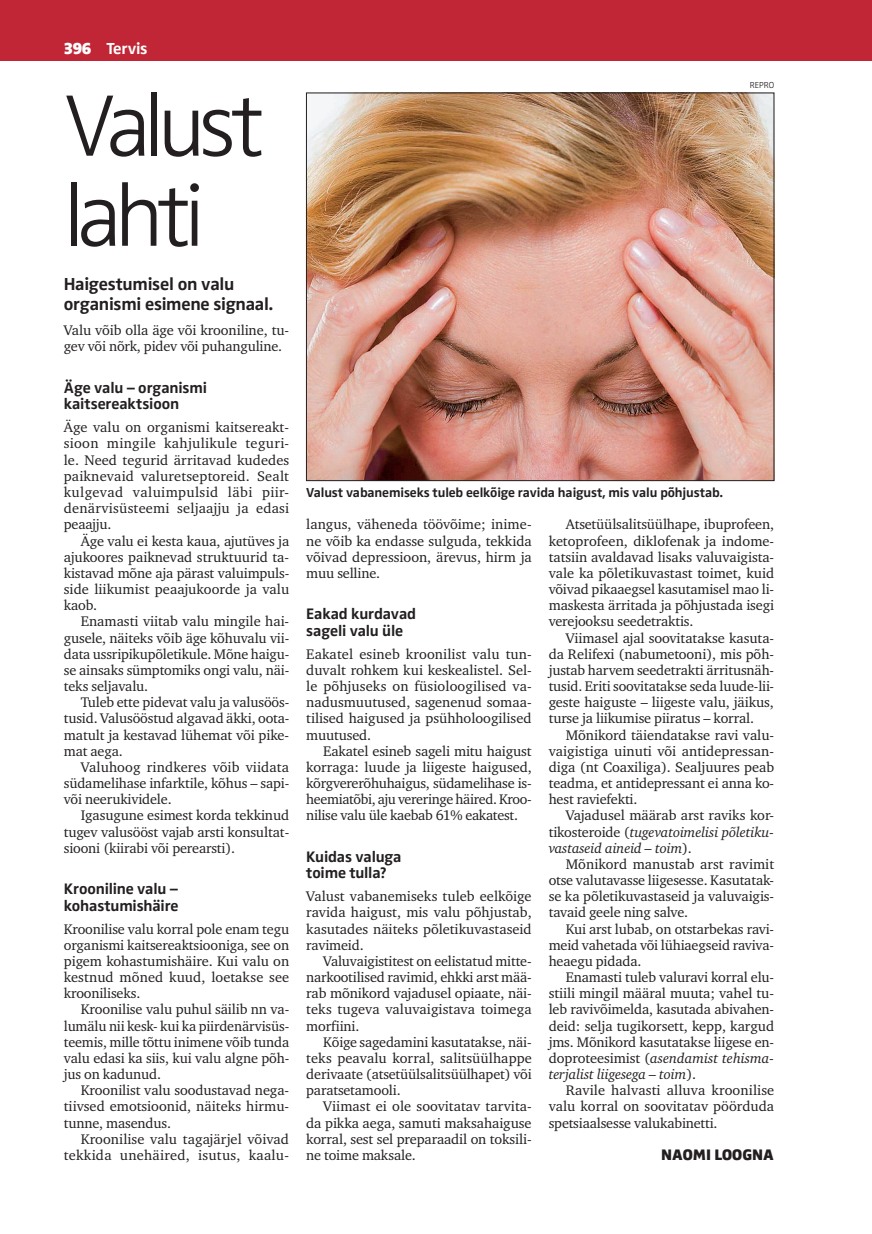
<style>
.page{position:relative;width:872px;height:1234px;background:#fff}
.page>*{position:absolute;margin:0;border:0;box-sizing:border-box;transform-origin:0 0}
.t1{font:300 90px/90px "Zwo Pro";letter-spacing:-.075em;color:#231f20}
.t2{font:700 18px/19.5px "Zwo Pro";letter-spacing:-.015em;color:#231f20}
.t3{font:700 16.5px "Zwo Pro";letter-spacing:-.02em;color:#fff}
.t4{font:700 15.75px/16.5px "Zwo Pro";letter-spacing:-.01em;color:#231f20}
.t5{font:900 15.75px "Zwo Pro";color:#231f20}
.t6{font:14.25px/16.2px "Charter ITC";letter-spacing:-.01em;color:#231f20;text-align:justify}
.t7{font:700 13.5px "Zwo Pro";letter-spacing:-.01em;color:#231f20}
.t8{font:300 9px "Zwo Pro";color:#231f20}
.s1{font-weight:900}
.s2{font-style:italic}
</style>
<div class="page">
<div style="left:0;top:0;width:872px;height:60px;background:#c02636"></div>
<img style="left:308px;top:95px;width:464px;height:383px">
<p class="t3" style="left:64px;top:39px;width:85px"><span class="s1">396</span> Tervis</p>
<h1 class="t1" style="left:64px;top:83px;width:202px">Valust lahti</h1>
<p class="t2" style="left:64px;top:275px;width:211px">Haigestumisel on valu organismi esimene signaal.</p>
<p class="t6" style="left:64px;top:322px;width:227px">Valu võib olla äge või krooniline, tu&shy;gev või nõrk, pidev või puhanguline.</p>
<p class="t4" style="left:64px;top:379px;width:145px">Äge valu – organismi kaitsereaktsioon</p>
<p class="t6" style="left:64px;top:419px;width:227px">Äge valu on organismi kaitsereakt&shy;sioon mingile kahjulikule teguri&shy;le. Need tegurid ärritavad kudedes paiknevaid valuretseptoreid. Sealt kulgevad valuimpulsid läbi piir&shy;denärvisüsteemi seljaajju ja edasi peaajju.</p>
<p class="t6" style="left:64px;top:532px;width:227px;text-indent:17px">Äge valu ei kesta kaua, ajutüves ja ajukoores paiknevad struktuurid ta&shy;kistavad mõne aja pärast valuimpuls&shy;side liikumist peaajukoorde ja valu kaob.</p>
<p class="t6" style="left:64px;top:613px;width:227px;text-indent:17px">Enamasti viitab valu mingile hai&shy;gusele, näiteks võib äge kõhuvalu vii&shy;data ussripikupõletikule. Mõne haigu&shy;se ainsaks sümptomiks ongi valu, näi&shy;teks seljavalu.</p>
<p class="t6" style="left:64px;top:694px;width:227px;text-indent:17px">Tuleb ette pidevat valu ja valusöös&shy;tusid. Valusööstud algavad äkki, oota&shy;matult ja kestavad lühemat või pike&shy;mat aega.</p>
<p class="t6" style="left:64px;top:758px;width:227px;text-indent:17px">Valuhoog rindkeres võib viidata südamelihase infarktile, kõhus – sapi&shy;või neerukividele.</p>
<p class="t6" style="left:64px;top:807px;width:227px;text-indent:17px">Igasugune esimest korda tekkinud tugev valusööst vajab arsti konsultat&shy;siooni (kiirabi või perearsti).</p>
<p class="t4" style="left:64px;top:880px;width:116px">Krooniline valu – kohastumishäire</p>
<p class="t6" style="left:64px;top:920px;width:227px">Kroonilise valu korral pole enam tegu organismi kaitsereaktsiooniga, see on pigem kohastumishäire. Kui valu on kestnud mõned kuud, loetakse see krooniliseks.</p>
<p class="t6" style="left:64px;top:1001px;width:227px;text-indent:17px">Kroonilise valu puhul säilib nn va&shy;lumälu nii kesk- kui ka piirdenärvisüs&shy;teemis, mille tõttu inimene võib tunda valu edasi ka siis, kui valu algne põh&shy;jus on kadunud.</p>
<p class="t6" style="left:64px;top:1081px;width:227px;text-indent:17px">Kroonilist valu soodustavad nega&shy;tiivsed emotsioonid, näiteks hirmu&shy;tunne, masendus.</p>
<p class="t6" style="left:64px;top:1130px;width:227px;text-align:right">Kroonilise valu tagajärjel võivad tekkida unehäired, isutus, kaalu-</p>
<p class="t8" style="left:749px;top:80px;width:26px">REPRO</p>
<p class="t7" style="left:306px;top:484px;width:418px">Valust vabanemiseks tuleb eelkõige ravida haigust, mis valu põhjustab.</p>
<p class="t6" style="left:306px;top:516px;width:227px">langus, väheneda töövõime; inime&shy;ne võib ka endasse sulguda, tekkida võivad depressioon, ärevus, hirm ja muu selline.</p>
<p class="t4" style="left:306px;top:605px;width:111px">Eakad kurdavad sageli valu üle</p>
<p class="t6" style="left:306px;top:645px;width:227px">Eakatel esineb kroonilist valu tun&shy;duvalt rohkem kui keskealistel. Sel&shy;le põhjuseks on füsioloogilised va&shy;nadusmuutused, sagenenud somaa&shy;tilised haigused ja psühholoogilised muutused.</p>
<p class="t6" style="left:306px;top:742px;width:227px;text-indent:17px">Eakatel esineb sageli mitu haigust korraga: luude ja liigeste haigused, kõrgvererõhuhaigus, südamelihase is&shy;heemiatõbi, aju vereringe häired. Kroo&shy;nilise valu üle kaebab 61% eakatest.</p>
<p class="t4" style="left:306px;top:848px;width:97px">Kuidas valuga toime tulla?</p>
<p class="t6" style="left:306px;top:888px;width:227px">Valust vabanemiseks tuleb eelkõige ravida haigust, mis valu põhjustab, kasutades näiteks põletikuvastaseid ravimeid.</p>
<p class="t6" style="left:306px;top:952px;width:227px;text-indent:17px">Valuvaigistitest on eelistatud mitte&shy;narkootilised ravimid, ehkki arst mää&shy;rab mõnikord vajadusel opiaate, näi&shy;teks tugeva valuvaigistava toimega morfiini.</p>
<p class="t6" style="left:306px;top:1033px;width:227px;text-indent:17px">Kõige sagedamini kasutatakse, näi&shy;teks peavalu korral, salitsüülhappe derivaate (atsetüülsalitsüülhapet) või paratsetamooli.</p>
<p class="t6" style="left:306px;top:1098px;width:227px;text-indent:17px">Viimast ei ole soovitatav tarvita&shy;da pikka aega, samuti maksahaiguse korral, sest sel preparaadil on toksili&shy;ne toime maksale.</p>
<p class="t6" style="left:549px;top:516px;width:227px;text-indent:17px">Atsetüülsalitsüülhape, ibuprofeen, ketoprofeen, diklofenak ja indome&shy;tatsiin avaldavad lisaks valuvaigista&shy;vale ka põletikuvastast toimet, kuid võivad pikaaegsel kasutamisel mao li&shy;maskesta ärritada ja põhjustada isegi verejooksu seedetraktis.</p>
<p class="t6" style="left:548px;top:629px;width:227px;text-indent:17px">Viimasel ajal soovitatakse kasuta&shy;da Relifexi (nabumetooni), mis põh&shy;justab harvem seedetrakti ärritusnäh&shy;tusid. Eriti soovitatakse seda luude-lii&shy;geste haiguste – liigeste valu, jäikus, turse ja liikumise piiratus – korral.</p>
<p class="t6" style="left:548px;top:726px;width:227px;text-indent:17px">Mõnikord täiendatakse ravi valu&shy;vaigistiga uinuti või antidepressan&shy;diga (nt Coaxiliga). Sealjuures peab teadma, et antidepressant ei anna ko&shy;hest raviefekti.</p>
<p class="t6" style="left:549px;top:807px;width:227px;text-indent:17px">Vajadusel määrab arst raviks kor&shy;tikosteroide (<span class="s2">tugevatoimelisi põletiku&shy;vastaseid aineid – toim</span>).</p>
<p class="t6" style="left:549px;top:855px;width:227px;text-indent:17px">Mõnikord manustab arst ravimit otse valutavasse liigesesse. Kasutatak&shy;se ka põletikuvastaseid ja valuvaigis&shy;tavaid geele ning salve.</p>
<p class="t6" style="left:549px;top:920px;width:227px;text-indent:17px">Kui arst lubab, on otstarbekas ravi&shy;meid vahetada või lühiaegseid raviva&shy;heaegu pidada.</p>
<p class="t6" style="left:549px;top:968px;width:227px;text-indent:17px">Enamasti tuleb valuravi korral elu&shy;stiili mingil määral muuta; vahel tu&shy;leb ravivõimelda, kasutada abivahen&shy;deid: selja tugikorsett, kepp, kargud jms. Mõnikord kasutatakse liigese en&shy;doproteesimist (<span class="s2">asendamist tehisma&shy;terjalist liigesega – toim</span>).</p>
<p class="t6" style="left:548px;top:1081px;width:227px;text-indent:17px">Ravile halvasti alluva kroonilise valu korral on soovitatav pöörduda spetsiaalsesse valukabinetti.</p>
<p class="t5" style="left:661px;top:1144px;width:114px">NAOMI LOOGNA</p>
</div>
